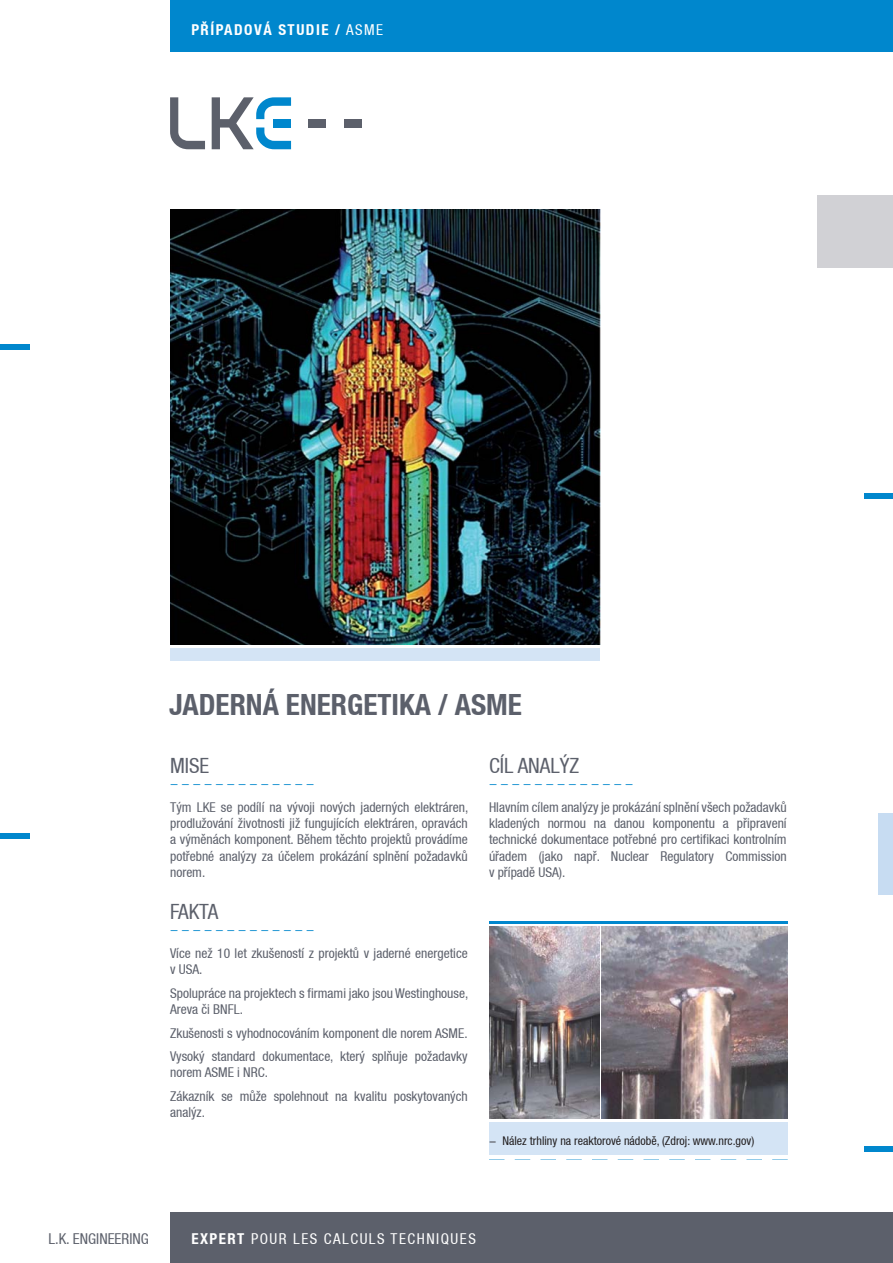
<style>
.page{position:relative;width:893px;height:1263px;background:#fff}
.page>*{position:absolute;margin:0;border:0;box-sizing:border-box;transform-origin:0 0}
.t1{font:700 condensed 29.25px "Helvetica KM";color:#5c606b}
.t2{font:condensed 21px "Helvetica KM";color:#5c606b}
.t3{font:condensed 15px "Helvetica KM";letter-spacing:.1em;color:#fff}
.t4{font:700 condensed 15px "Helvetica KM";letter-spacing:.1em;color:#fff}
.t5{font:condensed 15px "Helvetica KM";color:#5c606b}
.t6{font:condensed 13.5px/16.2px "Helvetica KM";color:#5c606b}
.t7{font:condensed 13.5px "Helvetica KM";color:#0087cd}
.t8{font:condensed 12px "Helvetica KM";color:#231f20}
.s1{font-weight:400}
.s2{font-weight:700}
</style>
<div class="page">
<div style="left:170px;top:1212px;width:723px;height:51px;background:#5c606b"></div>
<div style="left:0;top:344px;width:30px;height:6px;background:#0087cd"></div>
<div style="left:0;top:833px;width:30px;height:5px;background:#0087cd"></div>
<div style="left:865px;top:1146px;width:28px;height:5px;background:#0087cd"></div>
<div style="left:170px;top:0;width:723px;height:51px;background:#0087cd"></div>
<div style="left:818px;top:196px;width:75px;height:72px;background:#d1d1d5"></div>
<div style="left:865px;top:493px;width:28px;height:5px;background:#0087cd"></div>
<div style="left:878px;top:813px;width:15px;height:81px;background:#c7dcf2"></div>
<img style="left:170px;top:210px;width:431px;height:434px">
<div style="left:309px;top:119px;width:17px;height:8px;background:#5c606b"></div>
<div style="left:344px;top:119px;width:17px;height:8px;background:#5c606b"></div>
<svg style="left:212px;top:97px;width:79px;height:52px"></svg>
<svg style="left:170px;top:97px;width:35px;height:52px"></svg>
<div style="left:170px;top:648px;width:430px;height:12px;background:#d4e4f5"></div>
<img style="left:489px;top:927px;width:110px;height:191px">
<img style="left:601px;top:927px;width:187px;height:191px">
<div style="left:489px;top:1121px;width:299px;height:33px;background:#d4e4f5"></div>
<svg style="left:489px;top:1159px;width:15px;height:1px"></svg>
<svg style="left:515px;top:1159px;width:15px;height:1px"></svg>
<svg style="left:540px;top:1159px;width:16px;height:1px"></svg>
<svg style="left:566px;top:1159px;width:16px;height:1px"></svg>
<svg style="left:592px;top:1159px;width:15px;height:1px"></svg>
<svg style="left:618px;top:1159px;width:15px;height:1px"></svg>
<svg style="left:643px;top:1159px;width:16px;height:1px"></svg>
<svg style="left:669px;top:1159px;width:16px;height:1px"></svg>
<svg style="left:695px;top:1159px;width:15px;height:1px"></svg>
<svg style="left:721px;top:1159px;width:15px;height:1px"></svg>
<svg style="left:746px;top:1159px;width:16px;height:1px"></svg>
<svg style="left:772px;top:1159px;width:16px;height:1px"></svg>
<hr style="left:489px;top:921px;width:299px;height:2px;background:#0087cd">
<p class="t4" style="left:191px;top:21px;width:193px">PŘÍPADOVÁ STUDIE / <span class="s1">ASME</span></p>
<h1 class="t1" style="left:169px;top:687px;width:354px">JADERNÁ ENERGETIKA / ASME</h1>
<h2 class="t2" style="left:170px;top:754px;width:41px">MISE</h2>
<p class="t7" style="left:170px;top:776px;width:146px">- - - - - - - - - - - - -</p>
<p class="t6" style="left:170px;top:799px;width:300px;text-align:justify">Tým LKE se podílí na vývoji nových jaderných elektráren, prodlužování životnosti již fungujících elektráren, opravách a výměnách komponent. Během těchto projektů provádíme potřebné analýzy za účelem prokázání splnění požadavků norem.</p>
<h2 class="t2" style="left:170px;top:899px;width:50px">FAKTA</h2>
<p class="t7" style="left:170px;top:921px;width:146px">- - - - - - - - - - - - -</p>
<p class="t6" style="left:170px;top:945px;width:299px">Více než 10 let zkušeností z projektů v jaderné energetice v USA.</p>
<p class="t6" style="left:170px;top:985px;width:300px">Spolupráce na projektech s firmami jako jsou Westinghouse,<br>Areva či BNFL.</p>
<p class="t6" style="left:170px;top:1021px;width:299px;line-height:23.7px">Zkušenosti s vyhodnocováním komponent dle norem ASME.<br>Vysoký standard dokumentace, který splňuje požadavky</p>
<p class="t6" style="left:170px;top:1061px;width:299px;line-height:23.7px">norem ASME i NRC.<br>Zákazník se může spolehnout na kvalitu poskytovaných</p>
<p class="t6" style="left:170px;top:1104px;width:36px">analýz.</p>
<h2 class="t2" style="left:489px;top:754px;width:92px">CÍL ANALÝZ</h2>
<p class="t7" style="left:489px;top:776px;width:146px">- - - - - - - - - - - - -</p>
<p class="t6" style="left:489px;top:799px;width:299px;text-align:justify">Hlavním cílem analýzy je prokázání splnění všech požadavků kladených normou na danou komponentu a připravení technické dokumentace potřebné pro certifikaci kontrolním úřadem (jako např. Nuclear Regulatory Commission v případě USA).</p>
<p class="t8" style="left:489px;top:1133px;width:267px">- Nález trhliny na reaktorové nádobě, (Zdroj: www.nrc.gov)</p>
<p class="t5" style="left:49px;top:1230px;width:102px">L.K. ENGINEERING</p>
<p class="t3" style="left:191px;top:1230px;width:286px"><span class="s2">EXPERT</span> POUR LES CALCULS TECHNIQUES</p>
</div>
